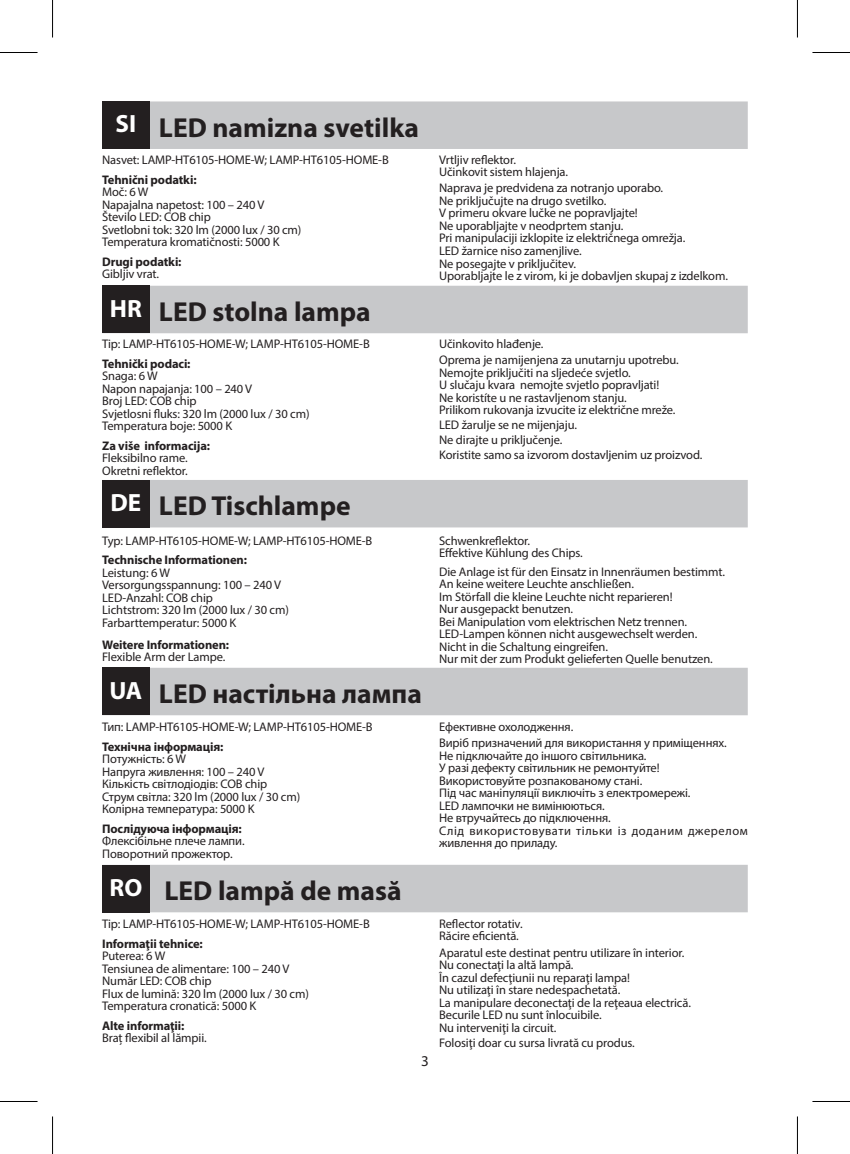
<style>
.page{position:relative;width:850px;height:1154px;background:#fff}
.page>*{position:absolute;margin:0;border:0;box-sizing:border-box;transform-origin:0 0}
.t1{font:700 27.5px "Myriad Pro";color:#231f20}
.t2{font:700 25px "Myriad Pro";color:#fff}
.t3{font:15px "Myriad Pro";color:#231f20}
.t4{font:12.5px/12.5px "Myriad Pro";letter-spacing:-.01em;color:#231f20}
.t5{font:700 12.5px "Myriad Pro";letter-spacing:-.01em;color:#231f20}
</style>
<div class="page">
<div style="left:102px;top:101px;width:645px;height:48px;background:#c7c8ca"></div>
<div style="left:102px;top:286px;width:645px;height:47px;background:#c7c8ca"></div>
<div style="left:102px;top:480px;width:645px;height:47px;background:#c7c8ca"></div>
<div style="left:102px;top:101px;width:48px;height:48px;background:#231f20"></div>
<div style="left:102px;top:286px;width:48px;height:47px;background:#231f20"></div>
<div style="left:102px;top:480px;width:47px;height:47px;background:#231f20"></div>
<div style="left:102px;top:668px;width:645px;height:47px;background:#c7c8ca"></div>
<div style="left:102px;top:865px;width:645px;height:47px;background:#c7c8ca"></div>
<div style="left:102px;top:668px;width:48px;height:47px;background:#231f20"></div>
<div style="left:102px;top:865px;width:48px;height:47px;background:#231f20"></div>
<hr style="left:0;top:52px;width:38px;height:1px;background:#000">
<hr style="left:812px;top:52px;width:37px;height:1px;background:#000">
<hr style="left:0;top:1101px;width:38px;height:1px;background:#000">
<hr style="left:812px;top:1101px;width:37px;height:1px;background:#000">
<hr style="left:52px;top:0;width:1px;height:38px;background:#000">
<hr style="left:52px;top:1116px;width:1px;height:38px;background:#000">
<hr style="left:796px;top:0;width:1px;height:38px;background:#000">
<hr style="left:796px;top:1116px;width:1px;height:38px;background:#000">
<h2 class="t2" style="left:116px;top:108px;width:22px">SI</h2>
<h1 class="t1" style="left:159px;top:110px;width:261px">LED namizna svetilka</h1>
<p class="t4" style="left:102px;top:153px;width:288px">Nasvet: LAMP-HT6105-HOME-W; LAMP-HT6105-HOME-B</p>
<p class="t5" style="left:102px;top:171px;width:96px">Tehnični podatki:</p>
<p class="t4" style="left:102px;top:185px;width:201px">Moč: 6 W<br>Napajalna napetost: 100 – 240 V<br>Število LED: COB chip<br>Svetlobni tok: 320 lm (2000 lux / 30 cm)<br>Temperatura kromatičnosti: 5000 K</p>
<p class="t5" style="left:102px;top:253px;width:81px">Drugi podatki:</p>
<p class="t4" style="left:102px;top:267px;width:58px">Gibljiv vrat.</p>
<h2 class="t2" style="left:110px;top:292px;width:34px">HR</h2>
<h1 class="t1" style="left:159px;top:294px;width:213px">LED stolna lampa</h1>
<p class="t4" style="left:102px;top:338px;width:269px">Tip: LAMP-HT6105-HOME-W; LAMP-HT6105-HOME-B</p>
<p class="t5" style="left:102px;top:355px;width:90px">Tehnički podaci:</p>
<p class="t4" style="left:102px;top:370px;width:209px">Snaga: 6 W<br>Napon napajanja: 100 – 240 V<br>Broj LED: COB chip<br>Svjetlosni fluks: 320 lm (2000 lux / 30 cm)<br>Temperatura boje: 5000 K</p>
<p class="t5" style="left:102px;top:437px;width:109px">Za više informacija:</p>
<p class="t4" style="left:102px;top:452px;width:87px">Fleksibilno rame.<br>Okretni reflektor.</p>
<h2 class="t2" style="left:110px;top:486px;width:32px">DE</h2>
<h1 class="t1" style="left:159px;top:488px;width:193px">LED Tischlampe</h1>
<p class="t4" style="left:102px;top:534px;width:271px">Typ: LAMP-HT6105-HOME-W; LAMP-HT6105-HOME-B</p>
<p class="t5" style="left:102px;top:552px;width:146px">Technische Informationen:</p>
<p class="t4" style="left:102px;top:566px;width:188px">Leistung: 6 W<br>Versorgungsspannung: 100 – 240 V<br>LED-Anzahl: COB chip<br>Lichtstrom: 320 lm (2000 lux / 30 cm)<br>Farbarttemperatur: 5000 K</p>
<p class="t5" style="left:102px;top:636px;width:128px">Weitere Informationen:</p>
<p class="t4" style="left:102px;top:650px;width:125px">Flexible Arm der Lampe.</p>
<h2 class="t2" style="left:109px;top:674px;width:34px">UA</h2>
<h1 class="t1" style="left:159px;top:676px;width:264px">LED настільна лампа</h1>
<p class="t4" style="left:102px;top:720px;width:272px">Тип: LAMP-HT6105-HOME-W; LAMP-HT6105-HOME-B</p>
<p class="t5" style="left:102px;top:738px;width:123px">Технічна інформація:</p>
<p class="t4" style="left:102px;top:752px;width:199px">Потужність: 6 W<br>Напруга живлення: 100 – 240 V<br>Кількість світлодіодів: COB chip<br>Струм світла: 320 lm (2000 lux / 30 cm)<br>Колірна температура: 5000 K</p>
<p class="t5" style="left:102px;top:820px;width:141px">Послідуюча інформація:</p>
<p class="t4" style="left:102px;top:834px;width:144px">Флексібільне плече лампи.<br>Поворотний прожектор.</p>
<h2 class="t2" style="left:110px;top:871px;width:34px">RO</h2>
<h1 class="t1" style="left:164px;top:873px;width:238px">LED lampă de masă</h1>
<p class="t4" style="left:102px;top:917px;width:269px">Tip: LAMP-HT6105-HOME-W; LAMP-HT6105-HOME-B</p>
<p class="t5" style="left:102px;top:935px;width:102px">Informaţii tehnice:</p>
<p class="t4" style="left:102px;top:949px;width:208px">Puterea: 6 W<br>Tensiunea de alimentare: 100 – 240 V<br>Număr LED: COB chip<br>Flux de lumină: 320 lm (2000 lux / 30 cm)<br>Temperatura cronatică: 5000 K</p>
<p class="t5" style="left:102px;top:1017px;width:84px">Alte informaţii:</p>
<p class="t4" style="left:102px;top:1031px;width:106px">Braț flexibil al lămpii.</p>
<p class="t3" style="left:421px;top:1052px;width:9px">3</p>
<p class="t4" style="left:439px;top:153px;width:130px">Vrtljiv reflektor.<br>Učinkovit sistem hlajenja.</p>
<p class="t4" style="left:439px;top:182px;width:290px">Naprava je predvidena za notranjo uporabo.<br>Ne priključujte na drugo svetilko.<br>V primeru okvare lučke ne popravljajte!<br>Ne uporabljajte v neodprtem stanju.<br>Pri manipulaciji izklopite iz električnega omrežja.<br>LED žarnice niso zamenjlive.<br>Ne posegajte v priključitev.<br>Uporabljajte le z virom, ki je dobavljen skupaj z izdelkom.</p>
<p class="t4" style="left:439px;top:336px;width:241px;line-height:16px">Učinkovito hlađenje.<br>Oprema je namijenjena za unutarnju upotrebu.</p>
<p class="t4" style="left:439px;top:366px;width:238px">Nemojte priključiti na sljedeće svjetlo.<br>U slučaju kvara nemojte svjetlo popravljati!<br>Ne koristíte u ne rastavljenom stanju.<br>Prilikom rukovanja izvucite iz električne mreže.</p>
<p class="t4" style="left:439px;top:417px;width:264px;line-height:15px">LED žarulje se ne mijenjaju.<br>Ne dirajte u priključenje.<br>Koristite samo sa izvorom dostavljenim uz proizvod.</p>
<p class="t4" style="left:439px;top:534px;width:145px">Schwenkreflektor.<br>Effektive Kühlung des Chips.</p>
<p class="t4" style="left:439px;top:565px;width:287px">Die Anlage ist für den Einsatz in Innenräumen bestimmt.<br>An keine weitere Leuchte anschließen.<br>Im Störfall die kleine Leuchte nicht reparieren!<br>Nur ausgepackt benutzen.<br>Bei Manipulation vom elektrischen Netz trennen.<br>LED-Lampen können nicht ausgewechselt werden.<br>Nicht in die Schaltung eingreifen.<br>Nur mit der zum Produkt gelieferten Quelle benutzen.</p>
<p class="t4" style="left:439px;top:718px;width:289px;line-height:16px">Ефективне охолодження.<br>Виріб призначений для використання у приміщеннях.</p>
<p class="t4" style="left:439px;top:749px;width:310px">Не підключайте до іншого світильника.<br>У разі дефекту світильник не ремонтуйте!<br>Використовуйте розпакованому стані.<br>Під час маніпуляції виключіть з електромережі.<br>LED лампочки не вимінюються.<br>Не втручайтесь до підключення.<br>Слід використовувати тільки із доданим джерелом живлення до приладу.</p>
<p class="t4" style="left:439px;top:917px;width:85px">Reflector rotativ.<br>Răcire eficientă.</p>
<p class="t4" style="left:439px;top:946px;width:253px">Aparatul este destinat pentru utilizare în interior.<br>Nu conectaţi la altă lampă.<br>În cazul defecţiunii nu reparaţi lampa!<br>Nu utilizaţi în stare nedespachetată.<br>La manipulare deconectaţi de la reţeaua electrică.<br>Becurile LED nu sunt înlocuibile.<br>Nu interveniţi la circuit.</p>
<p class="t4" style="left:439px;top:1036px;width:197px">Folosiţi doar cu sursa livrată cu produs.</p>
</div>
